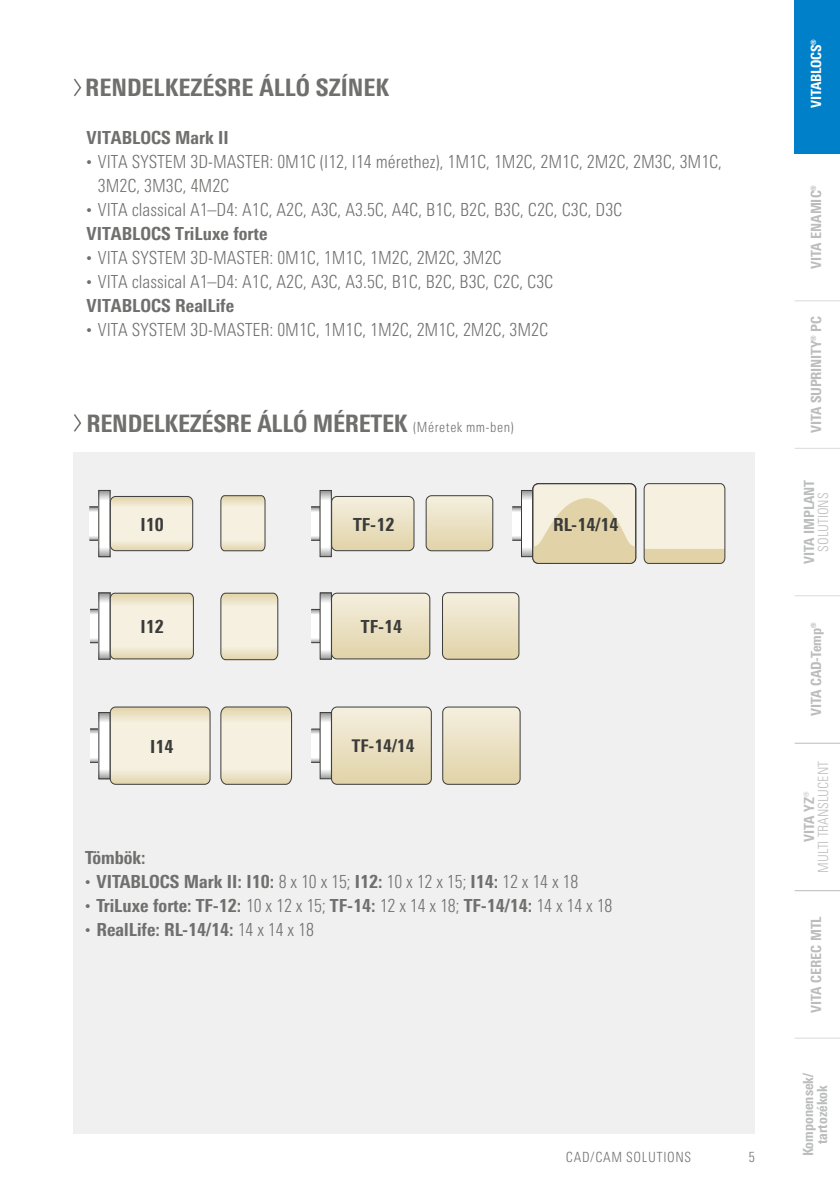
<style>
.page{position:relative;width:840px;height:1191px;background:#fff}
.page>*{position:absolute;margin:0;border:0;box-sizing:border-box;transform-origin:0 0}
.t1{font:800 condensed 24px "Univers Next Pro";letter-spacing:-.01em;color:#6f6f6e}
.t2{font:800 condensed 19.4px "Univers Next Pro";color:#3b3b3a}
.t3{font:300 condensed 18px/24px "Univers Next Pro";color:#6f6f6e}
.t4{font:800 condensed 18px "Univers Next Pro";color:#6f6f6e}
.t5{font:800 condensed 18px "Univers Next Pro";color:#3b3b3a}
.t6{font:800 condensed 17.4px "Univers Next Pro";color:#3b3b3a}
.t7{font:800 condensed 14px/14px "Univers Next Pro";color:#bbbcbd;text-align:center}
.t8{font:300 condensed 14px/14px "Univers Next Pro";color:#bbbcbd;text-align:center}
.t9{font:300 condensed 14px "Univers Next Pro";letter-spacing:.055em;color:#6f6f6e}
.t10{font:800 condensed 14px "Univers Next Pro";letter-spacing:-.01em;color:#fff}
.s1{font-weight:800;font-size:10.8px}
.s2{font-weight:800}
.s3{font-weight:300;font-size:14px}
.s4{font-size:10.8px}
.s5{font-weight:300}
</style>
<div class="page">
<div style="left:74px;top:452px;width:680px;height:682px;background:#f0f0f0"></div>
<div style="left:99px;top:490px;width:12px;height:67px;border:1px solid #3c3c3b"></div>
<svg style="left:427px;top:496px;width:65px;height:55px;background:#eae1c3"></svg>
<div style="left:425px;top:495px;width:68px;height:56px;border:1px solid #3c3c3b;border-radius:5px"></div>
<svg style="left:220px;top:495px;width:46px;height:57px;background:#e3ddca"></svg>
<svg style="left:220px;top:592px;width:58px;height:68px;background:#e7e1cd"></svg>
<svg style="left:220px;top:706px;width:72px;height:79px;background:#e8e1cd"></svg>
<svg style="left:312px;top:508px;width:6px;height:30px"></svg>
<svg style="left:321px;top:492px;width:8px;height:63px"></svg>
<svg style="left:514px;top:508px;width:6px;height:30px"></svg>
<svg style="left:523px;top:492px;width:8px;height:63px"></svg>
<div style="left:521px;top:490px;width:12px;height:67px;border:1px solid #3c3c3b"></div>
<svg style="left:331px;top:496px;width:83px;height:54px;background:#eae1c3"></svg>
<div style="left:331px;top:496px;width:83px;height:55px;border:1px solid #3c3c3b;border-radius:5px"></div>
<svg style="left:442px;top:593px;width:76px;height:66px;background:#eae1c4"></svg>
<div style="left:442px;top:592px;width:77px;height:67px;border:1px solid #3c3c3b;border-radius:5px"></div>
<svg style="left:313px;top:611px;width:5px;height:30px"></svg>
<svg style="left:321px;top:594px;width:8px;height:63px"></svg>
<svg style="left:331px;top:593px;width:98px;height:66px;background:#eae1c3"></svg>
<div style="left:331px;top:592px;width:99px;height:67px;border:1px solid #3c3c3b;border-radius:5px"></div>
<svg style="left:444px;top:707px;width:76px;height:77px;background:#eae1c3"></svg>
<div style="left:442px;top:706px;width:78px;height:79px;border:1px solid #3c3c3b;border-radius:5px"></div>
<svg style="left:313px;top:730px;width:5px;height:30px"></svg>
<svg style="left:321px;top:714px;width:8px;height:63px"></svg>
<svg style="left:333px;top:707px;width:98px;height:77px;background:#eae1c3"></svg>
<div style="left:331px;top:706px;width:100px;height:79px;border:1px solid #3c3c3b;border-radius:5px"></div>
<svg style="left:643px;top:483px;width:82px;height:81px;background:#e9e3ce"></svg>
<svg style="left:534px;top:484px;width:101px;height:79px;background:#e9debd"></svg>
<div style="left:532px;top:483px;width:104px;height:81px;border:1px solid #3c3c3b;border-radius:6px"></div>
<svg style="left:91px;top:508px;width:6px;height:30px"></svg>
<svg style="left:100px;top:492px;width:8px;height:63px"></svg>
<div style="left:98px;top:490px;width:12px;height:67px;border:1px solid #3c3c3b"></div>
<svg style="left:110px;top:496px;width:82px;height:54px;background:#f1ebd6"></svg>
<div style="left:110px;top:496px;width:83px;height:55px;border:1px solid #3c3c3b;border-radius:5px"></div>
<svg style="left:92px;top:611px;width:5px;height:30px"></svg>
<svg style="left:100px;top:594px;width:8px;height:63px"></svg>
<svg style="left:110px;top:593px;width:82px;height:66px;background:#f1ead5"></svg>
<div style="left:110px;top:592px;width:84px;height:67px;border:1px solid #3c3c3b;border-radius:5px"></div>
<svg style="left:92px;top:730px;width:5px;height:30px"></svg>
<svg style="left:100px;top:714px;width:8px;height:63px"></svg>
<svg style="left:110px;top:707px;width:100px;height:77px;background:#f1ead5"></svg>
<div style="left:110px;top:706px;width:100px;height:79px;border:1px solid #3c3c3b;border-radius:5px"></div>
<div style="left:794px;top:0;width:45px;height:153px;background:#0080c8"></div>
<hr style="left:794px;top:1037px;width:45px;height:1px;background:#dadada">
<hr style="left:794px;top:595px;width:45px;height:1px;background:#dadada">
<hr style="left:794px;top:448px;width:45px;height:1px;background:#dadada">
<hr style="left:794px;top:300px;width:45px;height:1px;background:#dadada">
<hr style="left:794px;top:890px;width:45px;height:1px;background:#bbbcbd">
<hr style="left:794px;top:742px;width:45px;height:1px;background:#bbbcbd">
<hr style="left:794px;top:153px;width:45px;height:1px;background:#0080c8">
<svg style="left:74px;top:78px;width:8px;height:19px"></svg>
<svg style="left:74px;top:414px;width:8px;height:18px"></svg>
<h1 class="t1" style="left:85px;top:73px;width:305px">RENDELKEZÉSRE ÁLLÓ SZÍNEK</h1>
<p class="t4" style="left:86px;top:127px;width:144px">VITABLOCS Mark II</p>
<p class="t3" style="left:98px;top:150px;width:625px;text-indent:-11px"><span class="s1">•</span> VITA SYSTEM 3D-MASTER: 0M1C (I12, I14 mérethez), 1M1C, 1M2C, 2M1C, 2M2C, 2M3C, 3M1C,<br>3M2C, 3M3C, 4M2C</p>
<p class="t3" style="left:86px;top:198px;width:537px"><span class="s1">•</span> VITA classical A1–D4: A1C, A2C, A3C, A3.5C, A4C, B1C, B2C, B3C, C2C, C3C, D3C<br><span class="s2">VITABLOCS TriLuxe forte</span></p>
<p class="t3" style="left:86px;top:246px;width:416px"><span class="s1">•</span> VITA SYSTEM 3D-MASTER: 0M1C, 1M1C, 1M2C, 2M2C, 3M2C</p>
<p class="t3" style="left:86px;top:270px;width:468px"><span class="s1">•</span> VITA classical A1–D4: A1C, A2C, A3C, A3.5C, B1C, B2C, B3C, C2C, C3C<br><span class="s2">VITABLOCS RealLife</span></p>
<p class="t3" style="left:86px;top:318px;width:463px"><span class="s1">•</span> VITA SYSTEM 3D-MASTER: 0M1C, 1M1C, 1M2C, 2M1C, 2M2C, 3M2C</p>
<h1 class="t1" style="left:86px;top:409px;width:428px">RENDELKEZÉSRE ÁLLÓ MÉRETEK <span class="s3">(Méretek mm-ben)</span></h1>
<p class="t5" style="left:140px;top:513px;width:25px">I10</p>
<p class="t5" style="left:353px;top:513px;width:43px">TF-12</p>
<p class="t2" style="left:562px;top:513px;width:70px">RL-14/14</p>
<p class="t5" style="left:552px;top:514px;width:67px">RL-14/14</p>
<p class="t5" style="left:140px;top:616px;width:25px">I12</p>
<p class="t5" style="left:361px;top:616px;width:43px">TF-14</p>
<p class="t5" style="left:150px;top:735px;width:25px">I14</p>
<p class="t6" style="left:352px;top:735px;width:64px">TF-14/14</p>
<p class="t4" style="left:85px;top:847px;width:62px">Tömbök:</p>
<p class="t4" style="left:85px;top:871px;width:494px"><span class="s4">•</span> VITABLOCS Mark II: I10: <span class="s5">8 x 10 x 15;</span> I12: <span class="s5">10 x 12 x 15;</span> I14: <span class="s5">12 x 14 x 18</span></p>
<p class="t4" style="left:85px;top:895px;width:528px"><span class="s4">•</span> TriLuxe forte: TF-12: <span class="s5">10 x 12 x 15;</span> TF-14: <span class="s5">12 x 14 x 18;</span> TF-14/14: <span class="s5">14 x 14 x 18</span></p>
<p class="t4" style="left:85px;top:919px;width:230px"><span class="s4">•</span> RealLife: RL-14/14: <span class="s5">14 x 14 x 18</span></p>
<p class="t9" style="left:565px;top:1148px;width:127px">CAD/CAM SOLUTIONS</p>
<p class="t9" style="left:748px;top:1148px;width:8px">5</p>
<p class="t10" style="left:807px;top:108px;width:70px;rotate:-90deg">VITABLOCS®</p>
<p class="t7" style="left:808px;top:269px;width:85px;rotate:-90deg">VITA ENAMIC®</p>
<p class="t7" style="left:808px;top:433px;width:118px;rotate:-90deg">VITA SUPRINITY® PC</p>
<p class="t7" style="left:801px;top:564px;width:86px;rotate:-90deg">VITA IMPLANT</p>
<p class="t8" style="left:815px;top:551px;width:61px;rotate:-90deg">SOLUTIONS</p>
<p class="t7" style="left:808px;top:716px;width:95px;rotate:-90deg">VITA CAD-Temp®</p>
<p class="t8" style="left:801px;top:872px;width:113px;rotate:-90deg"><span class="s2">VITA YZ</span>®<br>MULTI TRANSLUCENT</p>
<p class="t7" style="left:808px;top:1012px;width:98px;rotate:-90deg">VITA CEREC MTL</p>
<p class="t7" style="left:800px;top:1156px;width:85px;rotate:-90deg">Komponensek/ tartozékok</p>
</div>
